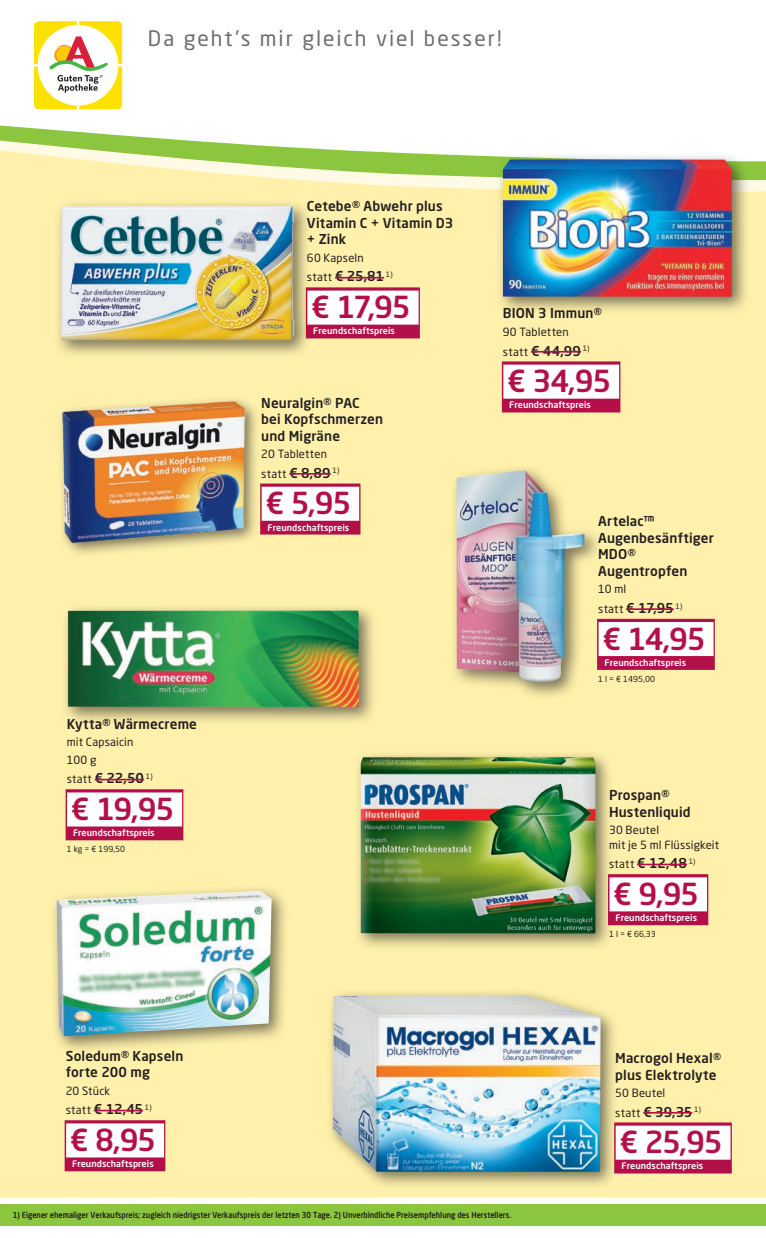
<style>
.page{position:relative;width:766px;height:1238px;background:#fff}
.page>*{position:absolute;margin:0;border:0;box-sizing:border-box;transform-origin:0 0}
.t1{font:500 30px "Neo Sans Pro";letter-spacing:-.045em;color:#b3104a}
.t2{font:21px "Neo Sans Pro";letter-spacing:.09em;color:#6c6d70}
.t3{font:500 13.5px/16.5px "Neo Sans Pro";letter-spacing:.01em;color:#231f20}
.t4{font:11.25px/19.5px "Neo Sans Pro";letter-spacing:.015em;color:#231f20}
.t5{font:500 9px "Neo Sans Pro";letter-spacing:.01em;color:#fff}
.t6{font:500 8.25px "Neo Sans Pro";color:#1d1d1b;scale:.9 1}
.t7{font:8.25px "Neo Sans Pro";color:#231f20}
.s1{font-weight:400;font-size:11.25px}
.s2{font-weight:500;font-size:13.5px}
</style>
<div class="page">
<div style="left:0;top:1203px;width:765px;height:22px;background:#8bc63e"></div>
<svg style="left:765px;top:1204px;width:1px;height:21px"></svg>
<div style="left:0;top:196px;width:765px;height:1001px;background:#fff1ab"></div>
<svg style="left:0;top:63px;width:765px;height:131px"></svg>
<svg style="left:34px;top:21px;width:88px;height:88px"></svg>
<div style="left:56px;top:395px;width:205px;height:163px;background:#231f20;opacity:.6"></div>
<img style="left:57px;top:394px;width:195px;height:152px">
<div style="left:260px;top:483px;width:100px;height:51px;background:#b3104a"></div>
<div style="left:261px;top:486px;width:98px;height:34px;background:#fff"></div>
<hr style="left:289px;top:473px;width:41px;height:1px;background:#b3104a">
<div style="left:495px;top:152px;width:255px;height:163px;background:#231f20;opacity:.6"></div>
<img style="left:503px;top:159px;width:228px;height:138px">
<div style="left:501px;top:361px;width:119px;height:51px;background:#b3104a"></div>
<div style="left:503px;top:364px;width:116px;height:34px;background:#fff"></div>
<hr style="left:531px;top:351px;width:50px;height:1px;background:#b3104a">
<div style="left:66px;top:789px;width:117px;height:51px;background:#b3104a"></div>
<div style="left:67px;top:792px;width:115px;height:34px;background:#fff"></div>
<hr style="left:95px;top:778px;width:49px;height:2px;background:#b3104a">
<div style="left:60px;top:603px;width:317px;height:122px;background:#231f20;opacity:.6"></div>
<img style="left:68px;top:610px;width:291px;height:97px">
<div style="left:449px;top:463px;width:153px;height:237px;background:#231f20;opacity:.6"></div>
<img style="left:456px;top:470px;width:128px;height:212px">
<div style="left:597px;top:619px;width:117px;height:51px;background:#b3104a"></div>
<div style="left:598px;top:622px;width:115px;height:34px;background:#fff"></div>
<hr style="left:626px;top:608px;width:47px;height:2px;background:#b3104a">
<div style="left:49px;top:884px;width:241px;height:169px;background:#231f20;opacity:.6"></div>
<img style="left:56px;top:891px;width:215px;height:145px">
<div style="left:65px;top:1120px;width:100px;height:51px;background:#b3104a"></div>
<div style="left:66px;top:1123px;width:98px;height:34px;background:#fff"></div>
<hr style="left:94px;top:1109px;width:49px;height:2px;background:#b3104a">
<div style="left:325px;top:988px;width:294px;height:201px;background:#231f20;opacity:.6"></div>
<img style="left:332px;top:995px;width:268px;height:176px">
<div style="left:614px;top:1122px;width:117px;height:51px;background:#b3104a"></div>
<div style="left:615px;top:1125px;width:115px;height:34px;background:#fff"></div>
<hr style="left:643px;top:1111px;width:49px;height:2px;background:#b3104a">
<div style="left:54px;top:199px;width:258px;height:159px;background:#231f20;opacity:.6"></div>
<img style="left:61px;top:206px;width:233px;height:134px">
<div style="left:306px;top:287px;width:114px;height:51px;background:#b3104a"></div>
<div style="left:307px;top:290px;width:111px;height:34px;background:#fff"></div>
<hr style="left:335px;top:277px;width:49px;height:1px;background:#b3104a">
<div style="left:353px;top:750px;width:260px;height:201px;background:#231f20;opacity:.6"></div>
<img style="left:360px;top:757px;width:235px;height:176px">
<div style="left:607px;top:874px;width:101px;height:51px;background:#b3104a"></div>
<div style="left:609px;top:877px;width:97px;height:34px;background:#fff"></div>
<hr style="left:637px;top:863px;width:49px;height:2px;background:#b3104a">
<h2 class="t2" style="left:148px;top:25px;width:355px">Da geht’s mir gleich viel besser!</h2>
<p class="t3" style="left:67px;top:715px;width:132px">Kytta® Wärmecreme</p>
<p class="t4" style="left:67px;top:733px;width:68px;line-height:17.4px">mit Capsaicin<br>100 g</p>
<p class="t3" style="left:67px;top:769px;width:87px"><span class="s1">statt</span> € 22,50 <sup>1)</sup></p>
<h1 class="t1" style="left:71px;top:790px;width:105px">€ 19,95</h1>
<p class="t5" style="left:73px;top:827px;width:83px">Freundschaftspreis</p>
<p class="t7" style="left:67px;top:844px;width:60px">1 kg = € 199,50</p>
<p class="t3" style="left:66px;top:1047px;width:119px">Soledum® Kapseln forte 200 mg</p>
<p class="t4" style="left:66px;top:1080px;width:46px">20 Stück</p>
<p class="t3" style="left:66px;top:1100px;width:87px"><span class="s1">statt</span> € 12,45 <sup>1)</sup></p>
<h1 class="t1" style="left:70px;top:1120px;width:88px">€ 8,95</h1>
<p class="t5" style="left:72px;top:1158px;width:83px">Freundschaftspreis</p>
<p class="t3" style="left:307px;top:198px;width:148px">Cetebe® Abwehr plus<br>Vitamin C + Vitamin D3 + Zink</p>
<p class="t4" style="left:307px;top:248px;width:58px">60 Kapseln</p>
<p class="t3" style="left:307px;top:268px;width:87px"><span class="s1">statt</span> € 25,81 <sup>1)</sup></p>
<h1 class="t1" style="left:311px;top:288px;width:101px">€ 17,95</h1>
<p class="t5" style="left:313px;top:325px;width:83px">Freundschaftspreis</p>
<p class="t3" style="left:261px;top:394px;width:123px">Neuralgin® PAC<br>bei Kopfschmerzen und Migräne</p>
<p class="t4" style="left:261px;top:444px;width:79px">20 Tabletten statt <span class="s2">€ 8,89</span> <sup>1)</sup></p>
<h1 class="t1" style="left:265px;top:484px;width:87px">€ 5,95</h1>
<p class="t5" style="left:267px;top:521px;width:83px">Freundschaftspreis</p>
<p class="t3" style="left:503px;top:305px;width:100px">BION 3 Immun®</p>
<p class="t4" style="left:503px;top:322px;width:67px">90 Tabletten</p>
<p class="t3" style="left:503px;top:342px;width:88px"><span class="s1">statt</span> € 44,99 <sup>1)</sup></p>
<h1 class="t1" style="left:507px;top:362px;width:106px">€ 34,95</h1>
<p class="t5" style="left:509px;top:399px;width:83px">Freundschaftspreis</p>
<p class="t3" style="left:598px;top:513px;width:117px">Artelac™<br>Augenbesänftiger<br>MDO®<br>Augentropfen</p>
<p class="t4" style="left:598px;top:579px;width:30px">10 ml</p>
<p class="t3" style="left:598px;top:599px;width:86px"><span class="s1">statt</span> € 17,95 <sup>1)</sup></p>
<h1 class="t1" style="left:602px;top:619px;width:105px">€ 14,95</h1>
<p class="t5" style="left:604px;top:656px;width:83px">Freundschaftspreis</p>
<p class="t7" style="left:598px;top:673px;width:58px">1 l = € 1495,00</p>
<p class="t3" style="left:609px;top:786px;width:83px">Prospan®<br>Hustenliquid</p>
<p class="t4" style="left:609px;top:823px;width:112px;line-height:14.2px">30 Beutel<br>mit je 5 ml Flüssigkeit</p>
<p class="t3" style="left:609px;top:854px;width:88px"><span class="s1">statt</span> € 12,48 <sup>1)</sup></p>
<h1 class="t1" style="left:613px;top:875px;width:87px">€ 9,95</h1>
<p class="t5" style="left:615px;top:912px;width:83px">Freundschaftspreis</p>
<p class="t7" style="left:609px;top:929px;width:48px">1 l = € 66,33</p>
<p class="t3" style="left:615px;top:1049px;width:107px">Macrogol Hexal® plus Elektrolyte</p>
<p class="t4" style="left:615px;top:1082px;width:52px">50 Beutel</p>
<p class="t3" style="left:615px;top:1102px;width:87px"><span class="s1">statt</span> € 39,35 <sup>1)</sup></p>
<h1 class="t1" style="left:619px;top:1123px;width:105px">€ 25,95</h1>
<p class="t5" style="left:621px;top:1160px;width:83px">Freundschaftspreis</p>
<p class="t6" style="left:13px;top:1209px;width:555px">1) Eigener ehemaliger Verkaufspreis; zugleich niedrigster Verkaufspreis der letzten 30 Tage. 2) Unverbindliche Preisempfehlung des Herstellers.</p>
</div>
